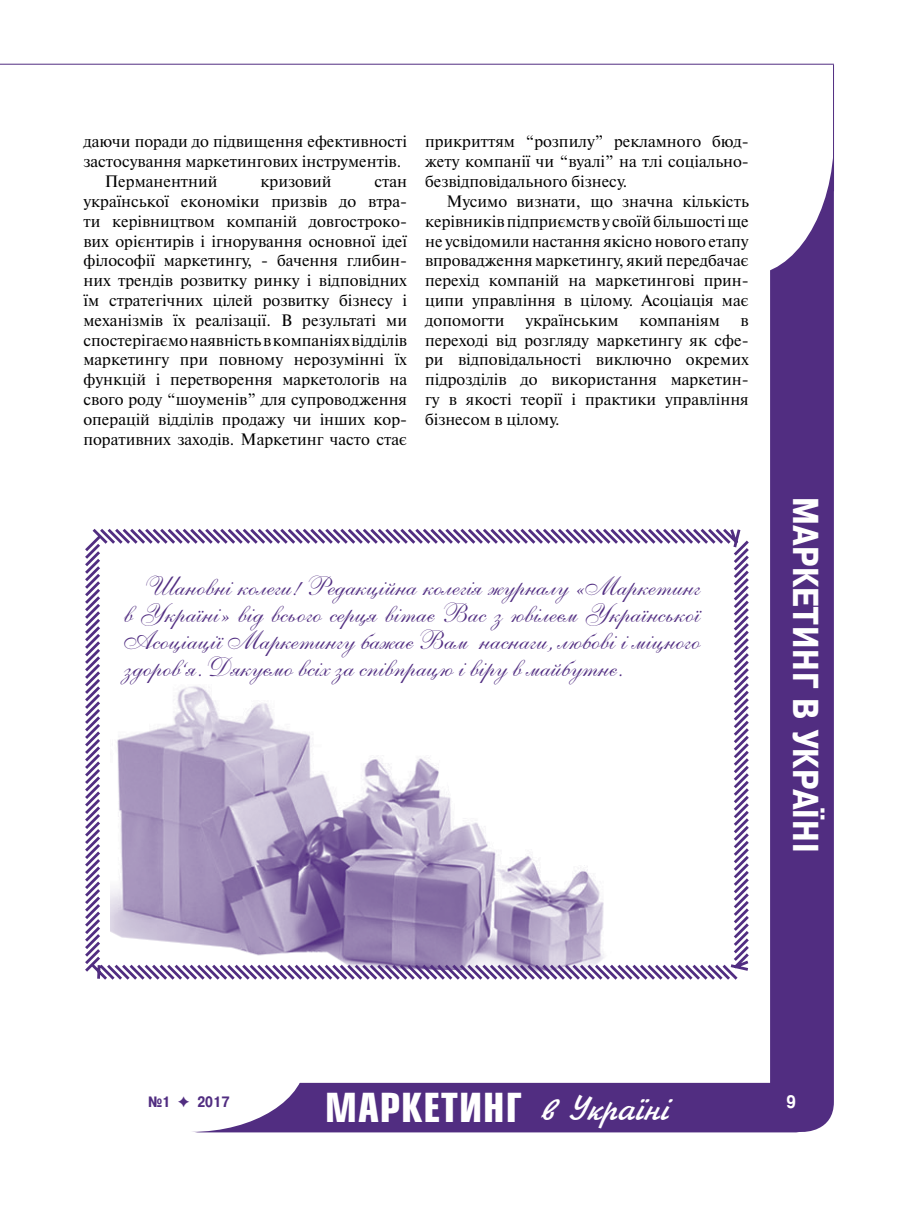
<style>
.page{position:relative;width:919px;height:1217px;background:#fff}
.page>*{position:absolute;margin:0;border:0;box-sizing:border-box;transform-origin:0 0}
.t1{font:700 39px "Europe Cond";letter-spacing:.025em;color:#fff}
.t2{font:700 36px "Pragmatica Cond C";letter-spacing:.025em;color:#fff}
.t3{font:27px/27px "Allegro Script";color:#512d81;text-align:justify}
.t4{font:700 18px "Pragmatica Cond C";color:#fff}
.t5{font:16.5px/19.8px "Newton C";color:#000;text-align:justify}
.t6{font:700 15px "Pragmatica Cond C";color:#512d81}
.s1{font-family:"Jikharev";font-weight:400;font-size:36px}
.s2{font-family:"Dixieland";font-weight:400}
</style>
<div class="page">
<div style="left:770px;top:111px;width:63px;height:1020px;background:#512d81;border-radius:30px"></div>
<div style="left:661px;top:0;width:172px;height:275px;background:#fff;border-radius:50%"></div>
<div style="left:177px;top:1082px;width:641px;height:50px;background:#512d81;border-radius:22px"></div>
<div style="left:76px;top:986px;width:230px;height:145px;background:#fff;border-radius:50%"></div>
<hr style="left:0;top:64px;width:833px;height:1px;background:#512d81">
<hr style="left:833px;top:65px;width:1px;height:126px;background:#512d81">
<svg style="left:85px;top:528px;width:664px;height:452px"></svg>
<p class="t5" style="left:83px;top:132px;width:325px">даючи поради до підвищення ефективності</p>
<p class="t5" style="left:83px;top:152px;width:319px">застосування маркетингових інструментів.</p>
<p class="t5" style="left:105px;top:171px;width:114px">Перманентний</p>
<p class="t5" style="left:260px;top:171px;width:72px">кризовий</p>
<p class="t5" style="left:83px;top:171px;width:325px;text-indent:291px">стан української економіки призвів до втра&shy;ти керівництвом компаній довгостроко&shy;вих орієнтирів і ігнорування основної ідеї філософії маркетингу, - бачення глибин&shy;них трендів розвитку ринку і відповідних їм стратегічних цілей розвитку бізнесу і механізмів їх реалізації. В результаті ми спостерігаємо наявність в компаніях відділів маркетингу при повному нерозумінні їх функцій і перетворення маркетологів на свого роду “шоуменів” для супроводження операцій відділів продажу чи інших кор&shy;поративних заходів. Маркетинг часто стає</p>
<p class="t5" style="left:425px;top:132px;width:325px">прикриттям “розпилу” рекламного бюд&shy;жету компанії чи “вуалі” на тлі соціально&shy;безвідповідального бізнесу.</p>
<p class="t5" style="left:425px;top:191px;width:325px;text-indent:21px">Мусимо визнати, що значна кількість керівників підприємств у своїй більшості ще не усвідомили настання якісно нового етапу впровадження маркетингу, який передбачає перехід компаній на маркетингові прин&shy;ципи управління в цілому. Асоціація має допомогти</p>
<p class="t5" style="left:525px;top:310px;width:95px">українським</p>
<p class="t5" style="left:639px;top:310px;width:82px">компаніям</p>
<p class="t5" style="left:425px;top:310px;width:325px;text-indent:315px">в переході від розгляду маркетингу як сфе&shy;ри відповідальності виключно окремих підрозділів до використання маркетин&shy;гу в якості теорії і практики управління бізнесом в цілому.</p>
<h3 class="t3" style="left:120px;top:574px;width:577px;text-indent:21px">Шановні колеги! Редакційна колегія журналу «Маркетинг в Україні» від всього серця вітає Вас з ювілеєм Української Асоціації Маркетингу бажає Вам наснаги, любові і міцного здоров‘я. Дякуємо всіх за співпрацю і віру в майбутнє.</h3>
<h2 class="t2" style="left:825px;top:497px;width:356px;rotate:90deg">Маркетинг в україні</h2>
<h1 class="t1" style="left:325px;top:1081px;width:345px">МАРКЕТИНГ <span class="s1">в Україні</span></h1>
<p class="t6" style="left:148px;top:1092px;width:83px">№1 <span class="s2">F</span> 2017</p>
<p class="t4" style="left:786px;top:1090px;width:11px">9</p>
</div>
